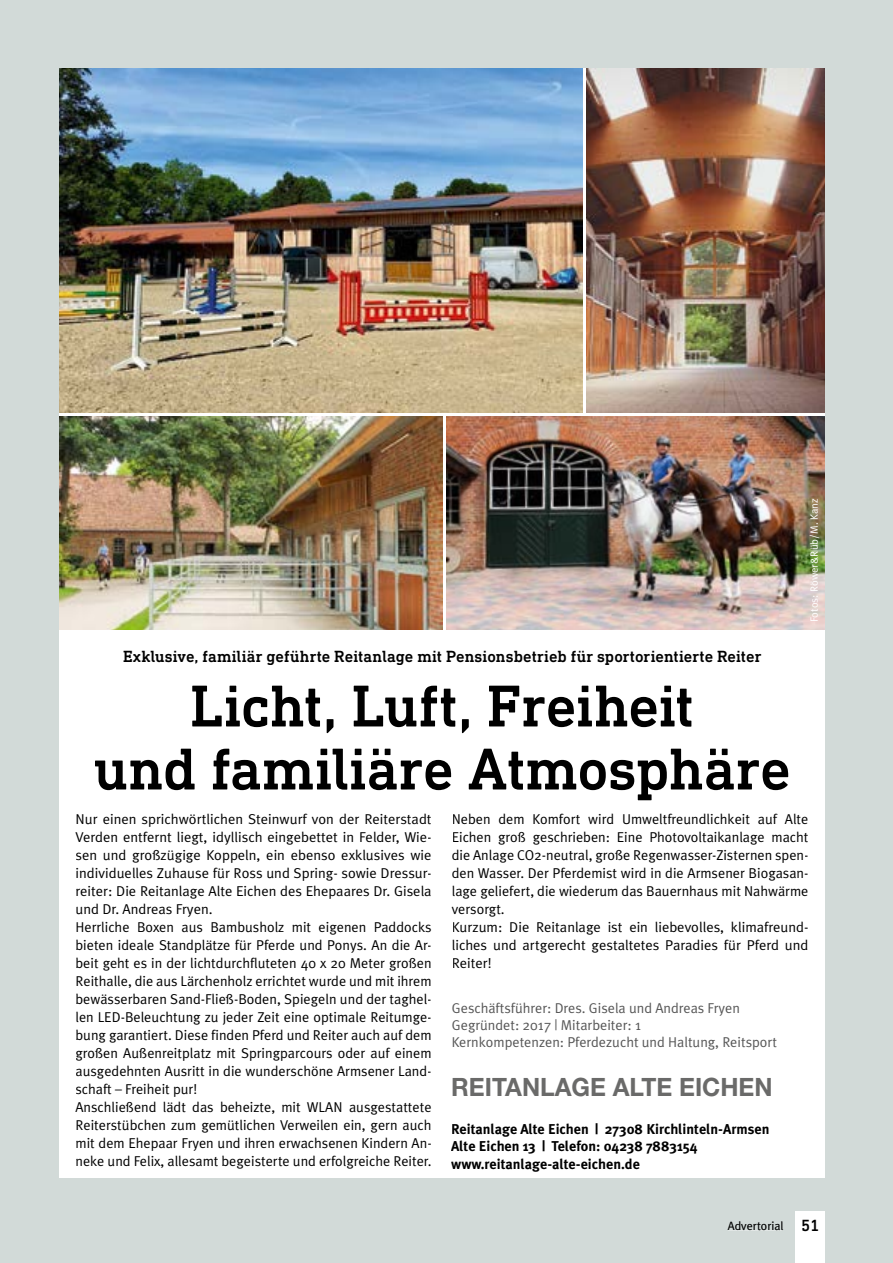
<style>
.page{position:relative;width:893px;height:1263px;background:#d2dad8}
.page>*{position:absolute;margin:0;border:0;box-sizing:border-box;transform-origin:0 0}
.t1{font:500 60px/63px "DIN Next Slab Pro";letter-spacing:-.01em;color:#000;text-align:center}
.t2{font:700 25.2px "Helvetica Neue LT Std";color:#6a6a69}
.t3{font:500 16.5px "DIN Next Slab Pro";letter-spacing:.005em;color:#000}
.t4{font:14.25px/18px "Meta Plus Normal";color:#000}
.t5{font:14.25px/17.1px "Meta Plus Normal";color:#565656}
.t6{font:700 14.25px/17.1px "Meta Plus";color:#000}
.t7{font:12px "Meta Plus Normal";color:#000}
.t8{font:10.5px "Meta Plus Normal";color:#fff}
.s1{font-family:"DIN Next Slab Pro";font-weight:500;font-size:16.5px}
</style>
<div class="page">
<div style="left:728px;top:1221px;width:55px;height:9px;background:#d2dad8"></div>
<div style="left:795px;top:1212px;width:30px;height:51px;background:#fff"></div>
<div style="left:60px;top:68px;width:765px;height:1110px;background:#fff"></div>
<img style="left:60px;top:417px;width:382px;height:212px">
<img style="left:60px;top:68px;width:522px;height:344px">
<img style="left:446px;top:417px;width:379px;height:212px">
<img style="left:586px;top:68px;width:239px;height:344px">
<p class="t3" style="left:123px;top:647px;width:640px">Exklusive, familiär geführte Reitanlage mit Pensionsbetrieb für sportorientierte Reiter</p>
<h1 class="t1" style="left:94px;top:674px;width:699px">Licht, Luft, Freiheit<br>und familiäre Atmosphäre</h1>
<p class="t8" style="left:808px;top:622px;width:125px;rotate:-90deg">Fotos: Röwer&amp;Rüb/M. Kanz</p>
<p class="t4" style="left:75px;top:810px;width:358px">Nur einen sprichwörtlichen Steinwurf von der Reiterstadt Verden entfernt liegt, idyllisch eingebettet in Felder, Wie&shy;sen und großzügige Koppeln, ein ebenso exklusives wie individuelles Zuhause für Ross und Spring- sowie Dressur&shy;reiter: Die Reitanlage Alte Eichen des Ehepaares Dr. Gisela und Dr. Andreas Fryen.<br>Herrliche Boxen aus Bambusholz mit eigenen Paddocks bieten ideale Standplätze für Pferde und Ponys. An die Ar&shy;beit geht es in der lichtdurchfluteten 40 x 20 Meter großen Reithalle, die aus Lärchenholz errichtet wurde und mit ihrem bewässerbaren Sand-Fließ-Boden, Spiegeln und der taghel&shy;len LED-Beleuchtung zu jeder Zeit eine optimale Reitumge&shy;bung garantiert. Diese finden Pferd und Reiter auch auf dem großen Außenreitplatz mit Springparcours oder auf einem ausgedehnten Ausritt in die wunderschöne Armsener Land&shy;schaft – Freiheit pur!<br>Anschließend lädt das beheizte, mit WLAN ausgestattete Reiterstübchen zum gemütlichen Verweilen ein, gern auch mit dem Ehepaar Fryen und ihren erwachsenen Kindern An&shy;neke und Felix, allesamt begeisterte und erfolgreiche Reiter.</p>
<p class="t4" style="left:452px;top:810px;width:358px">Neben dem Komfort wird Umweltfreundlichkeit auf Alte Eichen groß geschrieben: Eine Photovoltaikanlage macht die Anlage CO2-neutral, große Regenwasser-Zisternen spen&shy;den Wasser. Der Pferdemist wird in die Armsener Biogasan&shy;lage geliefert, die wiederum das Bauernhaus mit Nahwärme versorgt.<br>Kurzum: Die Reitanlage ist ein liebevolles, klimafreund&shy;liches und artgerecht gestaltetes Paradies für Pferd und Reiter!</p>
<p class="t5" style="left:452px;top:999px;width:327px">Geschäftsführer: Dres. Gisela und Andreas Fryen<br>Gegründet: 2017 | Mitarbeiter: 1<br>Kernkompetenzen: Pferdezucht und Haltung, Reitsport</p>
<h2 class="t2" style="left:451px;top:1071px;width:323px">REITANLAGE ALTE EICHEN</h2>
<p class="t6" style="left:451px;top:1121px;width:320px">Reitanlage Alte Eichen | 27308 Kirchlinteln-Armsen<br>Alte Eichen 13 | Telefon: 04238 7883154 www.reitanlage-alte-eichen.de</p>
<p class="t7" style="left:728px;top:1219px;width:93px">Advertorial <span class="s1">51</span></p>
</div>
